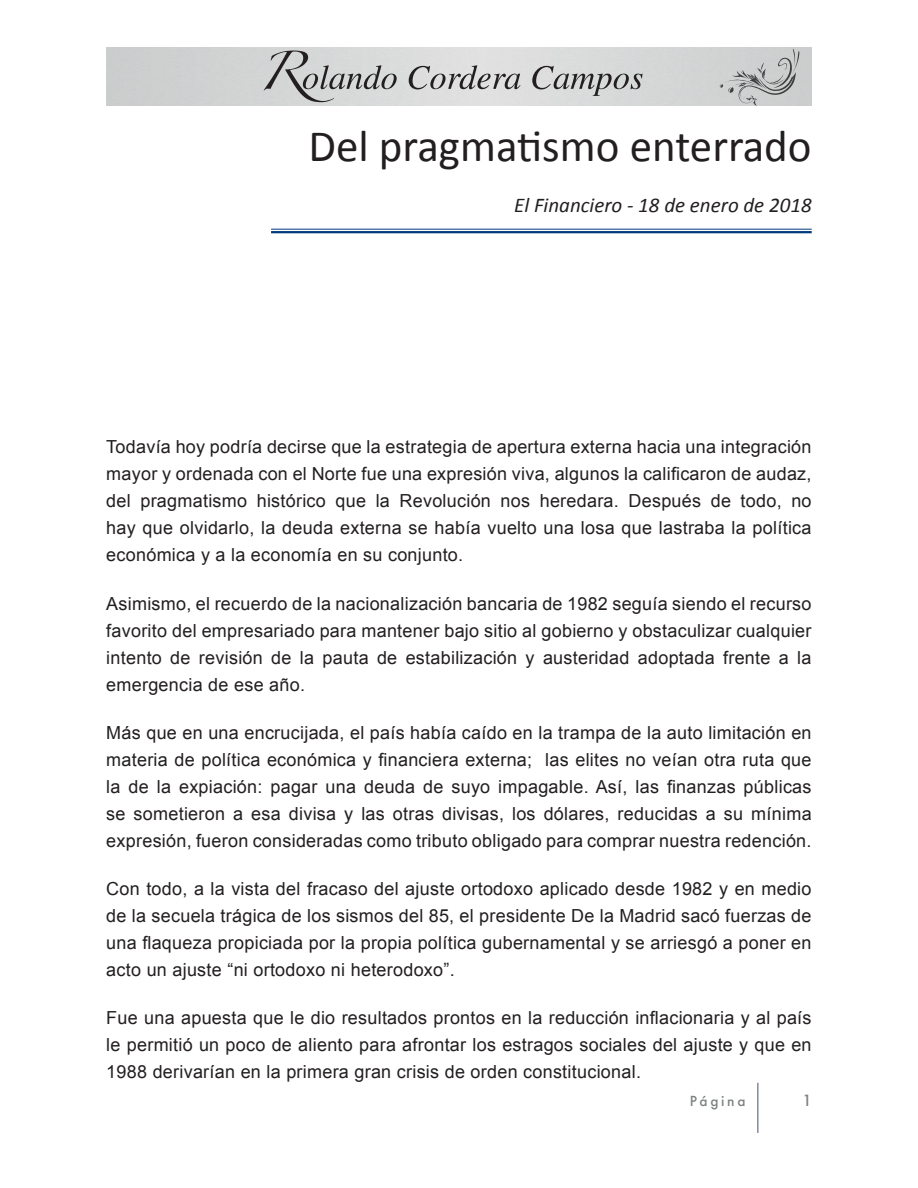
<style>
.page{position:relative;width:918px;height:1188px;background:#fff}
.page>*{position:absolute;margin:0;border:0;box-sizing:border-box;transform-origin:0 0}
.t1{font:45px "Calibri";color:#231f20}
.t2{font:italic 21px "Calibri";color:#231f20}
.t3{font:18px/27px "Arial";letter-spacing:.015em;color:#231f20;text-align:justify}
.t4{font:500 15px "Futura";color:#7e8182}
.t5{font:500 13.5px "Futura";letter-spacing:.2em;color:#7e8182}
</style>
<div class="page">
<svg style="left:264px;top:51px;width:133px;height:51px;background:#bbbcbc"></svg>
<svg style="left:409px;top:65px;width:112px;height:24px;background:#b4b3b3"></svg>
<svg style="left:532px;top:66px;width:111px;height:30px;background:#b7b7b7"></svg>
<svg style="left:719px;top:49px;width:80px;height:57px;background:#bfc0c1"></svg>
<hr style="left:757px;top:1083px;width:2px;height:50px;background:#848ba0">
<hr style="left:271px;top:229px;width:541px;height:1px;background:#013a7a">
<hr style="left:271px;top:231px;width:541px;height:2px;background:#013a7a">
<p class="t1" style="left:308px;top:118px;width:505px">Del pragmatismo enterrado</p>
<p class="t2" style="left:514px;top:190px;width:299px">El Financiero - 18 de enero de 2018</p>
<p class="t3" style="left:106px;top:434px;width:707px">Todavía hoy podría decirse que la estrategia de apertura externa hacia una integración mayor y ordenada con el Norte fue una expresión viva, algunos la calificaron de audaz, del pragmatismo histórico que la Revolución nos heredara. Después de todo, no hay que olvidarlo, la deuda externa se había vuelto una losa que lastraba la política económica y a la economía en su conjunto.</p>
<p class="t3" style="left:106px;top:590px;width:707px">Asimismo, el recuerdo de la nacionalización bancaria de 1982 seguía siendo el recurso favorito del empresariado para mantener bajo sitio al gobierno y obstaculizar cualquier intento de revisión de la pauta de estabilización y austeridad adoptada frente a la emergencia de ese año.</p>
<p class="t3" style="left:106px;top:719px;width:707px">Más que en una encrucijada, el país había caído en la trampa de la auto limitación en materia de política económica y financiera externa; las elites no veían otra ruta que la de la expiación: pagar una deuda de suyo impagable. Así, las finanzas públicas se sometieron a esa divisa y las otras divisas, los dólares, reducidas a su mínima expresión, fueron consideradas como tributo obligado para comprar nuestra redención.</p>
<p class="t3" style="left:106px;top:875px;width:707px">Con todo, a la vista del fracaso del ajuste ortodoxo aplicado desde 1982 y en medio de la secuela trágica de los sismos del 85, el presidente De la Madrid sacó fuerzas de una flaqueza propiciada por la propia política gubernamental y se arriesgó a poner en acto un ajuste “ni ortodoxo ni heterodoxo”.</p>
<p class="t3" style="left:106px;top:1005px;width:707px">Fue una apuesta que le dio resultados prontos en la reducción inflacionaria y al país le permitió un poco de aliento para afrontar los estragos sociales del ajuste y que en 1988 derivarían en la primera gran crisis de orden constitucional.</p>
<p class="t5" style="left:690px;top:1092px;width:57px">Página</p>
<p class="t4" style="left:802px;top:1091px;width:11px">1</p>
</div>
